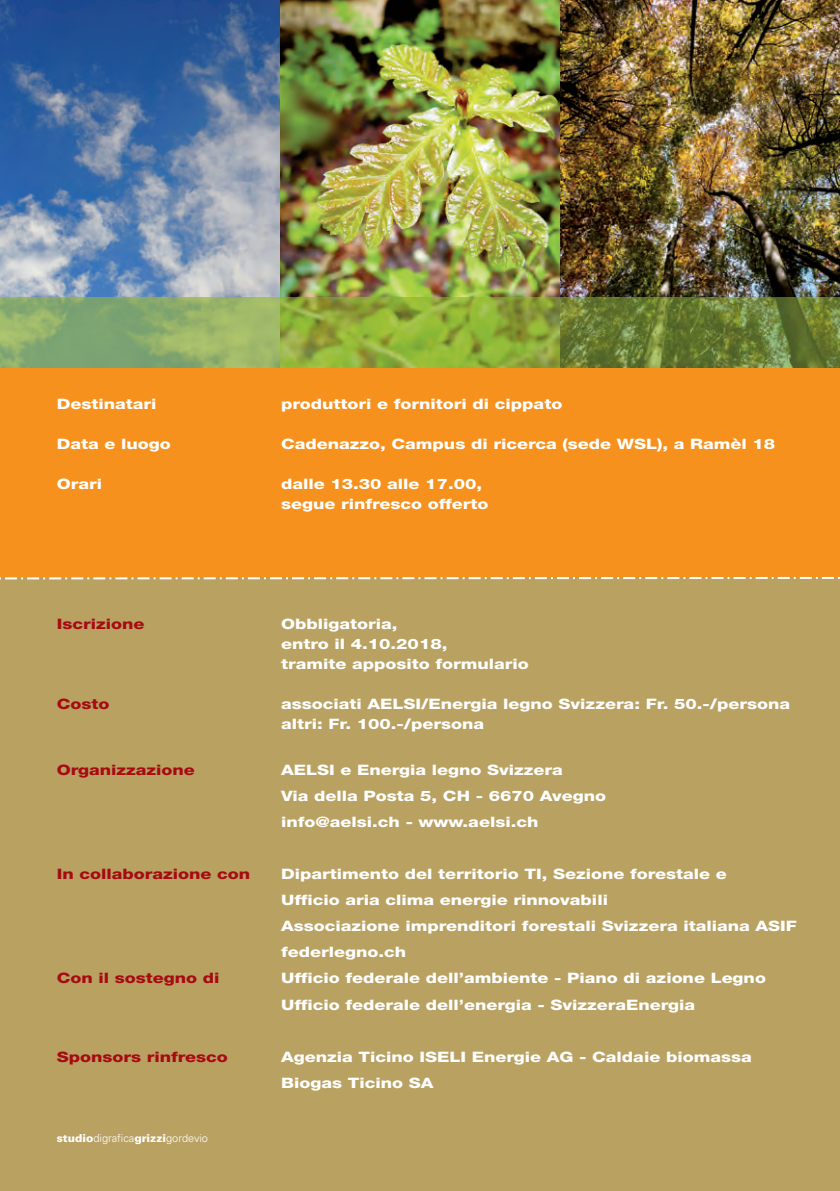
<style>
.page{position:relative;width:840px;height:1191px;background:#fff}
.page>*{position:absolute;margin:0;border:0;box-sizing:border-box;transform-origin:0 0}
.t1{font:800 14.4px/26px "Helvetica Neue LT";color:#fff;scale:1.25 1}
.t2{font:800 14.4px "Helvetica Neue LT";color:#a70a12;scale:1.25 1}
.t3{font:300 11px "Univers LT";color:#fff}
.s1{font-weight:900}
</style>
<div class="page">
<img style="left:559px;top:0;width:280px;height:297px">
<img style="left:280px;top:0;width:279px;height:297px">
<img style="left:0;top:0;width:280px;height:297px">
<div style="left:0;top:367px;width:839px;height:234px;background:#f6911e"></div>
<div style="left:0;top:578px;width:839px;height:613px;background:#b9a162"></div>
<svg style="left:0;top:576px;width:839px;height:4px"></svg>
<img style="left:0;top:297px;width:839px;height:70px">
<p class="t1" style="left:57px;top:392px;width:81px">Destinatari</p>
<p class="t1" style="left:281px;top:392px;width:226px">produttori e fornitori di cippato</p>
<p class="t1" style="left:57px;top:432px;width:93px">Data e luogo</p>
<p class="t1" style="left:281px;top:432px;width:396px">Cadenazzo, Campus di ricerca (sede WSL), a Ramèl 18</p>
<p class="t1" style="left:57px;top:472px;width:38px">Orari</p>
<p class="t1" style="left:281px;top:475px;width:167px;line-height:20px">dalle 13.30 alle 17.00, segue rinfresco offerto</p>
<p class="t2" style="left:57px;top:619px;width:72px">Iscrizione</p>
<p class="t1" style="left:281px;top:615px;width:200px;line-height:20px">Obbligatoria,<br>entro il 4.10.2018,<br>tramite apposito formulario</p>
<p class="t2" style="left:57px;top:699px;width:44px">Costo</p>
<p class="t1" style="left:281px;top:695px;width:408px;line-height:20px">associati AELSI/Energia legno Svizzera: Fr. 50.-/persona altri: Fr. 100.-/persona</p>
<p class="t2" style="left:57px;top:765px;width:112px">Organizzazione</p>
<p class="t1" style="left:281px;top:758px;width:261px">AELSI e Energia legno Svizzera<br>Via della Posta 5, CH - 6670 Avegno info@aelsi.ch - www.aelsi.ch</p>
<p class="t2" style="left:57px;top:869px;width:156px">In collaborazione con</p>
<p class="t1" style="left:281px;top:862px;width:414px">Dipartimento del territorio TI, Sezione forestale e<br>Ufficio aria clima energie rinnovabili<br>Associazione imprenditori forestali Svizzera italiana ASIF federlegno.ch</p>
<p class="t2" style="left:57px;top:973px;width:132px">Con il sostegno di</p>
<p class="t1" style="left:281px;top:966px;width:389px">Ufficio federale dell’ambiente - Piano di azione Legno<br>Ufficio federale dell’energia - SvizzeraEnergia</p>
<p class="t2" style="left:57px;top:1051px;width:138px">Sponsors rinfresco</p>
<p class="t1" style="left:281px;top:1044px;width:378px">Agenzia Ticino ISELI Energie AG - Caldaie biomassa<br>Biogas Ticino SA</p>
<p class="t3" style="left:57px;top:1134px;width:153px"><span class="s1">studio</span>digrafica<span class="s1">grizzi</span>gordevio</p>
</div>
